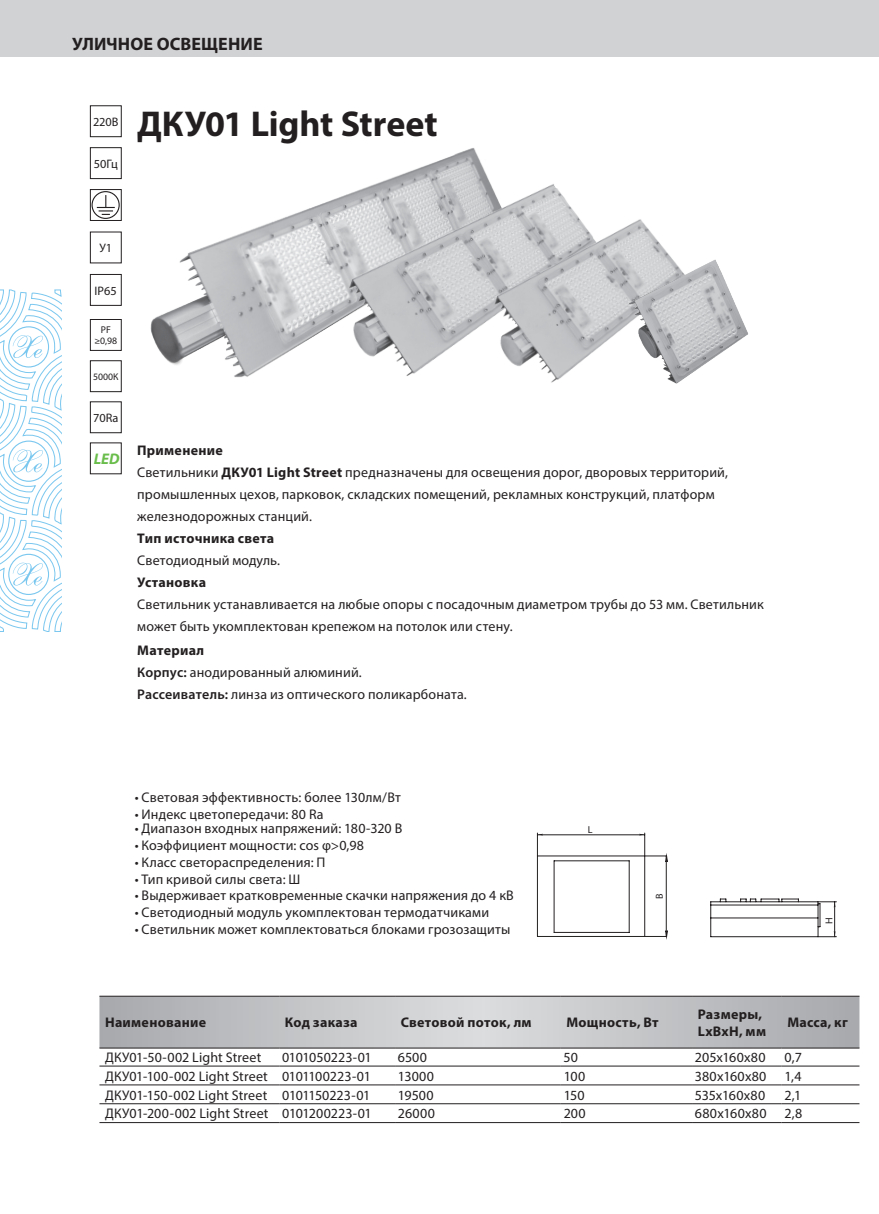
<style>
.page{position:relative;width:879px;height:1214px;background:#fff}
.page>*{position:absolute;margin:0;border:0;box-sizing:border-box;transform-origin:0 0}
.t1{font:700 36px "Myriad Pro";letter-spacing:-.005em;color:#231f20}
.t2{font:700 18px "Myriad Pro";letter-spacing:.005em;color:#231f20}
.t3{font:italic 700 15.4px "Myriad Pro";color:#69bd4b}
.t4{font:14px/22px "Myriad Pro";letter-spacing:.01em;color:#231f20}
.t5{font:700 14px/16.8px "Myriad Pro";letter-spacing:.02em;color:#231f20}
.t6{font:14px "Myriad Pro";letter-spacing:-.02em;color:#231f20}
.t7{font:14px "Myriad Pro";letter-spacing:-.01em;color:#231f20}
.t8{font:12.4px "Myriad Pro";color:#231f20}
.t9{font:10px "Myriad Pro";color:#231f20}
.t10{font:9.8px/11.2px "Myriad Pro";color:#231f20;text-align:center}
.s1{font-weight:700}
.s2{font-weight:600}
</style>
<div class="page">
<div style="left:0;top:0;width:879px;height:57px;background:#d1d2d4"></div>
<svg style="left:99px;top:996px;width:760px;height:51px;background:#bfc0c3"></svg>
<hr style="left:99px;top:995px;width:180px;height:1px;background:#231f20">
<hr style="left:279px;top:995px;width:116px;height:1px;background:#231f20">
<hr style="left:395px;top:995px;width:166px;height:1px;background:#231f20">
<hr style="left:561px;top:995px;width:131px;height:1px;background:#231f20">
<hr style="left:692px;top:995px;width:89px;height:1px;background:#231f20">
<hr style="left:781px;top:995px;width:78px;height:1px;background:#231f20">
<hr style="left:99px;top:1047px;width:180px;height:1px;background:#231f20">
<hr style="left:279px;top:1047px;width:116px;height:1px;background:#231f20">
<hr style="left:395px;top:1047px;width:166px;height:1px;background:#231f20">
<hr style="left:561px;top:1047px;width:131px;height:1px;background:#231f20">
<hr style="left:692px;top:1047px;width:89px;height:1px;background:#231f20">
<hr style="left:781px;top:1047px;width:78px;height:1px;background:#231f20">
<hr style="left:99px;top:1065px;width:180px;height:1px;background:#231f20">
<hr style="left:279px;top:1065px;width:116px;height:1px;background:#231f20">
<hr style="left:395px;top:1065px;width:166px;height:1px;background:#231f20">
<hr style="left:561px;top:1065px;width:131px;height:1px;background:#231f20">
<hr style="left:692px;top:1065px;width:89px;height:1px;background:#231f20">
<hr style="left:781px;top:1065px;width:78px;height:1px;background:#231f20">
<hr style="left:99px;top:1084px;width:180px;height:1px;background:#231f20">
<hr style="left:279px;top:1084px;width:116px;height:1px;background:#231f20">
<hr style="left:395px;top:1084px;width:166px;height:1px;background:#231f20">
<hr style="left:561px;top:1084px;width:131px;height:1px;background:#231f20">
<hr style="left:692px;top:1084px;width:89px;height:1px;background:#231f20">
<hr style="left:781px;top:1084px;width:78px;height:1px;background:#231f20">
<hr style="left:99px;top:1103px;width:180px;height:1px;background:#231f20">
<hr style="left:279px;top:1103px;width:116px;height:1px;background:#231f20">
<hr style="left:395px;top:1103px;width:166px;height:1px;background:#231f20">
<hr style="left:561px;top:1103px;width:131px;height:1px;background:#231f20">
<hr style="left:692px;top:1103px;width:89px;height:1px;background:#231f20">
<hr style="left:781px;top:1103px;width:78px;height:1px;background:#231f20">
<hr style="left:99px;top:1122px;width:180px;height:1px;background:#231f20">
<hr style="left:279px;top:1122px;width:116px;height:1px;background:#231f20">
<hr style="left:395px;top:1122px;width:166px;height:1px;background:#231f20">
<hr style="left:561px;top:1122px;width:131px;height:1px;background:#231f20">
<hr style="left:692px;top:1122px;width:89px;height:1px;background:#231f20">
<hr style="left:781px;top:1122px;width:78px;height:1px;background:#231f20">
<hr style="left:711px;top:917px;width:107px;height:1px;background:#231f20">
<hr style="left:711px;top:936px;width:107px;height:1px;background:#231f20">
<hr style="left:710px;top:901px;width:1px;height:35px;background:#231f20">
<hr style="left:711px;top:901px;width:107px;height:1px;background:#231f20">
<hr style="left:817px;top:901px;width:1px;height:35px;background:#231f20">
<hr style="left:711px;top:904px;width:107px;height:1px;background:#231f20">
<svg style="left:720px;top:898px;width:6px;height:3px"></svg>
<svg style="left:740px;top:898px;width:59px;height:3px"></svg>
<svg style="left:818px;top:901px;width:18px;height:36px"></svg>
<svg style="left:537px;top:833px;width:131px;height:107px"></svg>
<div style="left:90px;top:105px;width:32px;height:32px;background:#fff;border:1px solid #231f20"></div>
<div style="left:90px;top:147px;width:32px;height:32px;background:#fff;border:1px solid #231f20"></div>
<div style="left:90px;top:231px;width:32px;height:32px;border:1px solid #231f20"></div>
<div style="left:90px;top:274px;width:32px;height:32px;border:1px solid #231f20"></div>
<svg style="left:92px;top:191px;width:27px;height:28px"></svg>
<div style="left:90px;top:189px;width:32px;height:32px;border:1px solid #231f20"></div>
<svg style="left:92px;top:192px;width:27px;height:26px"></svg>
<div style="left:92px;top:191px;width:28px;height:28px;border:1px solid #231f20;border-radius:50%"></div>
<svg style="left:97px;top:195px;width:18px;height:20px"></svg>
<div style="left:90px;top:319px;width:32px;height:32px;background:#fff;border:1px solid #231f20"></div>
<div style="left:90px;top:401px;width:32px;height:32px;border:1px solid #231f20"></div>
<div style="left:90px;top:360px;width:32px;height:32px;background:#fff;border:1px solid #231f20"></div>
<div style="left:90px;top:442px;width:32px;height:32px;background:#fff;border:1px solid #231f20"></div>
<img style="left:150px;top:148px;width:325px;height:229px">
<img style="left:330px;top:149px;width:238px;height:228px">
<img style="left:479px;top:204px;width:177px;height:179px">
<img style="left:599px;top:239px;width:149px;height:145px">
<svg style="left:0;top:289px;width:61px;height:343px"></svg>
<p class="t2" style="left:72px;top:33px;width:192px">УЛИЧНОЕ ОСВЕЩЕНИЕ</p>
<p class="t8" style="left:93px;top:114px;width:27px">220В</p>
<p class="t8" style="left:94px;top:156px;width:25px">50Гц</p>
<h1 class="t1" style="left:137px;top:100px;width:302px">ДКУ01 Light Street</h1>
<p class="t8" style="left:99px;top:240px;width:14px">У1</p>
<p class="t8" style="left:95px;top:283px;width:24px">IP65</p>
<p class="t10" style="left:94px;top:324px;width:24px">PF ≥0,98</p>
<p class="t10" style="left:93px;top:371px;width:27px">5000К</p>
<p class="t8" style="left:93px;top:410px;width:27px">70Ra</p>
<p class="t3" style="left:94px;top:449px;width:27px">LED</p>
<p class="t4" style="left:137px;top:439px;width:592px"><span class="s1">Применение<br></span>Светильники <span class="s1">ДКУ01 Light Street</span> предназначены для освещения дорог, дворовых территорий, промышленных цехов, парковок, складских помещений, рекламных конструкций, платформ железнодорожных станций.</p>
<p class="t5" style="left:137px;top:529px;width:138px">Тип источника света</p>
<p class="t4" style="left:137px;top:549px;width:144px">Светодиодный модуль.</p>
<p class="t5" style="left:137px;top:573px;width:70px">Установка</p>
<p class="t4" style="left:137px;top:593px;width:628px">Светильник устанавливается на любые опоры с посадочным диаметром трубы до 53 мм. Светильник может быть укомплектован крепежом на потолок или стену.</p>
<p class="t4" style="left:137px;top:639px;width:331px"><span class="s1">Материал<br></span><span class="s2">Корпус:</span> анодированный алюминий.<br><span class="s2">Рассеиватель:</span> линза из оптического поликарбоната.</p>
<p class="t4" style="left:135px;top:785px;width:268px">• Световая эффективность: более 130лм/Вт</p>
<p class="t4" style="left:135px;top:802px;width:190px">• Индекс цветопередачи: 80 Ra</p>
<p class="t4" style="left:135px;top:817px;width:269px">• Диапазон входных напряжений: 180-320 В</p>
<p class="t4" style="left:135px;top:833px;width:231px">• Коэффициент мощности: cos φ&gt;0,98</p>
<p class="t4" style="left:135px;top:850px;width:192px">• Класс светораспределения: П</p>
<p class="t4" style="left:135px;top:867px;width:167px">• Тип кривой силы света: Ш</p>
<p class="t4" style="left:135px;top:884px;width:381px">• Выдерживает кратковременные скачки напряжения до 4 кВ</p>
<p class="t4" style="left:135px;top:901px;width:356px">• Светодиодный модуль укомплектован термодатчиками</p>
<p class="t4" style="left:135px;top:917px;width:377px">• Светильник может комплектоваться блоками грозозащиты</p>
<p class="t9" style="left:588px;top:823px;width:6px">L</p>
<p class="t9" style="left:653px;top:898px;width:7px;rotate:-90deg">В</p>
<p class="t9" style="left:823px;top:923px;width:8px;rotate:-90deg">H</p>
<p class="t5" style="left:105px;top:1013px;width:103px">Наименование</p>
<p class="t5" style="left:285px;top:1013px;width:74px">Код заказа</p>
<p class="t5" style="left:401px;top:1013px;width:132px">Световой поток, лм</p>
<p class="t5" style="left:566px;top:1013px;width:94px">Мощность, Вт</p>
<p class="t5" style="left:698px;top:1005px;width:70px">Размеры,<br>LxBxH, мм</p>
<p class="t5" style="left:787px;top:1013px;width:62px">Масса, кг</p>
<p class="t4" style="left:105px;top:1046px;width:158px">ДКУ01-50-002 Light Street</p>
<p class="t6" style="left:282px;top:1048px;width:91px">0101050223-01</p>
<p class="t4" style="left:398px;top:1046px;width:31px">6500</p>
<p class="t4" style="left:563px;top:1046px;width:16px">50</p>
<p class="t4" style="left:695px;top:1046px;width:72px">205x160x80</p>
<p class="t4" style="left:784px;top:1046px;width:19px">0,7</p>
<p class="t4" style="left:105px;top:1064px;width:267px">ДКУ01-100-002 Light Street 0101100223-01</p>
<p class="t4" style="left:398px;top:1064px;width:38px">13000</p>
<p class="t4" style="left:564px;top:1064px;width:23px">100</p>
<p class="t4" style="left:695px;top:1064px;width:73px">380x160x80</p>
<p class="t4" style="left:784px;top:1064px;width:18px">1,4</p>
<p class="t4" style="left:105px;top:1083px;width:267px">ДКУ01-150-002 Light Street 0101150223-01</p>
<p class="t4" style="left:398px;top:1083px;width:37px">19500</p>
<p class="t4" style="left:564px;top:1083px;width:22px">150</p>
<p class="t7" style="left:695px;top:1086px;width:72px">535x160x80</p>
<p class="t4" style="left:784px;top:1083px;width:18px">2,1</p>
<p class="t4" style="left:105px;top:1102px;width:268px">ДКУ01-200-002 Light Street 0101200223-01</p>
<p class="t4" style="left:398px;top:1102px;width:38px">26000</p>
<p class="t4" style="left:564px;top:1102px;width:23px">200</p>
<p class="t4" style="left:695px;top:1102px;width:73px">680х160х80</p>
<p class="t4" style="left:784px;top:1102px;width:19px">2,8</p>
</div>
